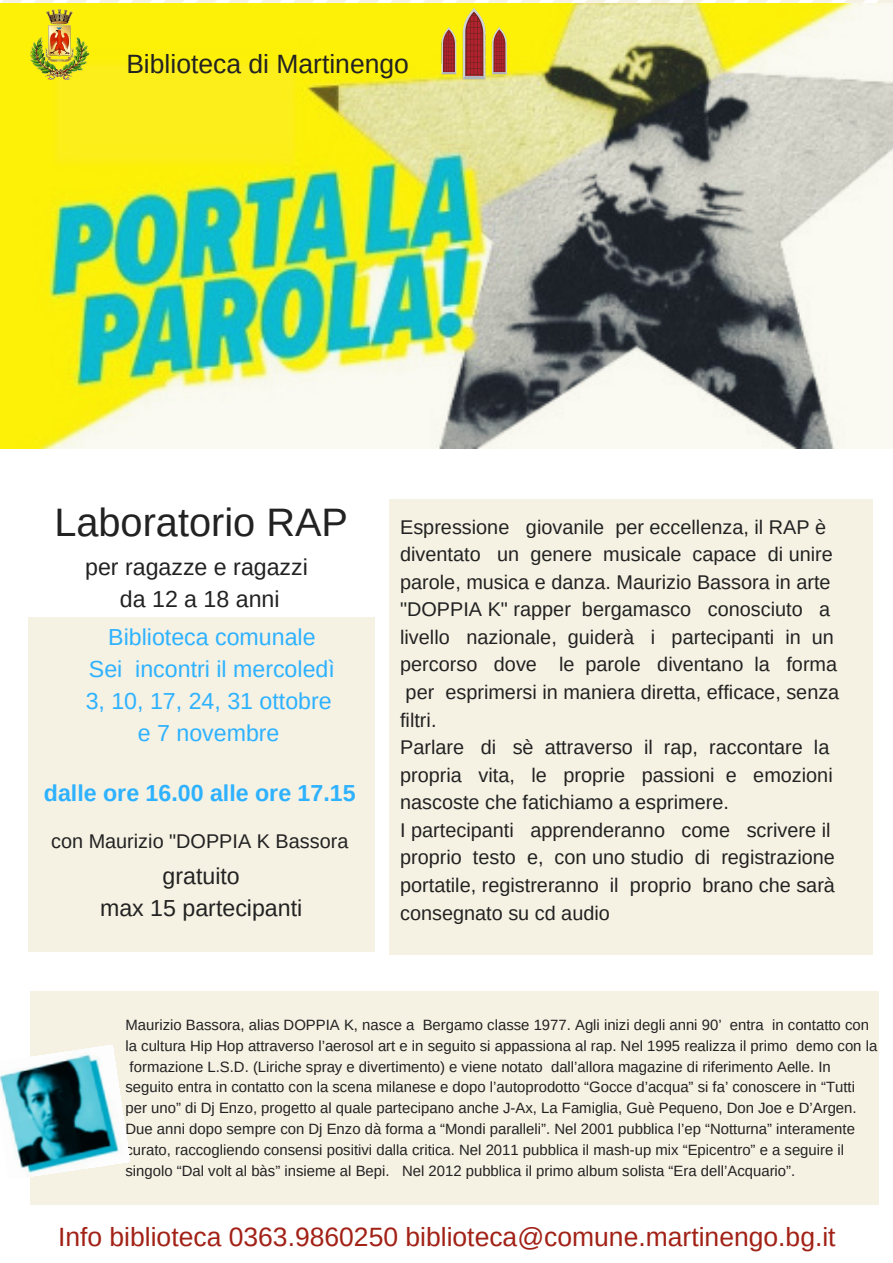
<style>
.page{position:relative;width:893px;height:1263px;background:#fff}
.page>*{position:absolute;margin:0;border:0;box-sizing:border-box;transform-origin:0 0}
.t1{font:39.75px "Arimo";color:#222}
.t2{font:26.47px "Arimo";color:#a22116}
.t3{font:26.47px "Arimo";color:#222}
.t4{font:23.17px/32.1px "Arimo";color:#2eb2ff;text-align:center}
.t5{font:23.17px/32.1px "Arimo";color:#222;text-align:center}
.t6{font:700 23.17px "Arimo";color:#2eb2ff}
.t7{font:19.88px/27.6px "Arimo";color:#222}
.t8{font:14.92px/20.9px "Arimo";color:#222}
</style>
<div class="page">
<img style="left:0;top:3px;width:893px;height:446px">
<svg style="left:1px;top:0;width:892px;height:3px"></svg>
<div style="left:389px;top:500px;width:484px;height:455px;background:#f5f1e3"></div>
<div style="left:28px;top:617px;width:346px;height:335px;background:#f5f1e3"></div>
<div style="left:30px;top:992px;width:848px;height:213px;background:#f5f1e3"></div>
<img style="left:439px;top:8px;width:73px;height:75px">
<img style="left:28px;top:8px;width:64px;height:74px">
<img style="left:0;top:1045px;width:130px;height:132px">
<h2 class="t3" style="left:126px;top:49px;width:284px">Biblioteca di Martinengo</h2>
<h1 class="t1" style="left:54px;top:500px;width:295px">Laboratorio RAP</h1>
<h3 class="t5" style="left:85px;top:551px;width:224px">per ragazze e ragazzi da 12 a 18 anni</h3>
<h3 class="t4" style="left:86px;top:621px;width:251px">Biblioteca comunale<br>Sei incontri il mercoledì<br>3, 10, 17, 24, 31 ottobre e 7 novembre</h3>
<h3 class="t6" style="left:44px;top:780px;width:313px">dalle ore 16.00 alle ore 17.15</h3>
<h3 class="t7" style="left:51px;top:827px;width:299px">con Maurizio "DOPPIA K Bassora</h3>
<h3 class="t5" style="left:100px;top:859px;width:204px">gratuito<br>max 15 partecipanti</h3>
<p class="t7" style="left:400px;top:513px;width:441px">Espressione giovanile per eccellenza, il RAP è diventato un genere musicale capace di unire parole, musica e danza. Maurizio Bassora in arte "DOPPIA K" rapper bergamasco conosciuto a livello nazionale, guiderà i partecipanti in un percorso dove le parole diventano la forma per esprimersi in maniera diretta, efficace, senza filtri.<br>Parlare di sè attraverso il rap, raccontare la propria vita, le proprie passioni e emozioni nascoste che fatichiamo a esprimere.<br>I partecipanti apprenderanno come scrivere il proprio testo e, con uno studio di registrazione portatile, registreranno il proprio brano che sarà consegnato su cd audio</p>
<p class="t8" style="left:125px;top:1014px;width:753px">Maurizio Bassora, alias DOPPIA K, nasce a Bergamo classe 1977. Agli inizi degli anni 90’ entra in contatto con la cultura Hip Hop attraverso l’aerosol art e in seguito si appassiona al rap. Nel 1995 realizza il primo demo con la formazione L.S.D. (Liriche spray e divertimento) e viene notato dall’allora magazine di riferimento Aelle. In seguito entra in contatto con la scena milanese e dopo l’autoprodotto “Gocce d’acqua” si fa’ conoscere in “Tutti per uno” di Dj Enzo, progetto al quale partecipano anche J-Ax, La Famiglia, Guè Pequeno, Don Joe e D’Argen.<br>Due anni dopo sempre con Dj Enzo dà forma a “Mondi paralleli”. Nel 2001 pubblica l’ep “Notturna” interamente curato, raccogliendo consensi positivi dalla critica. Nel 2011 pubblica il mash-up mix “Epicentro” e a seguire il singolo “Dal volt al bàs” insieme al Bepi. Nel 2012 pubblica il primo album solista “Era dell’Acquario”.</p>
<h2 class="t2" style="left:58px;top:1222px;width:779px">Info biblioteca 0363.9860250 biblioteca@comune.martinengo.bg.it</h2>
</div>
